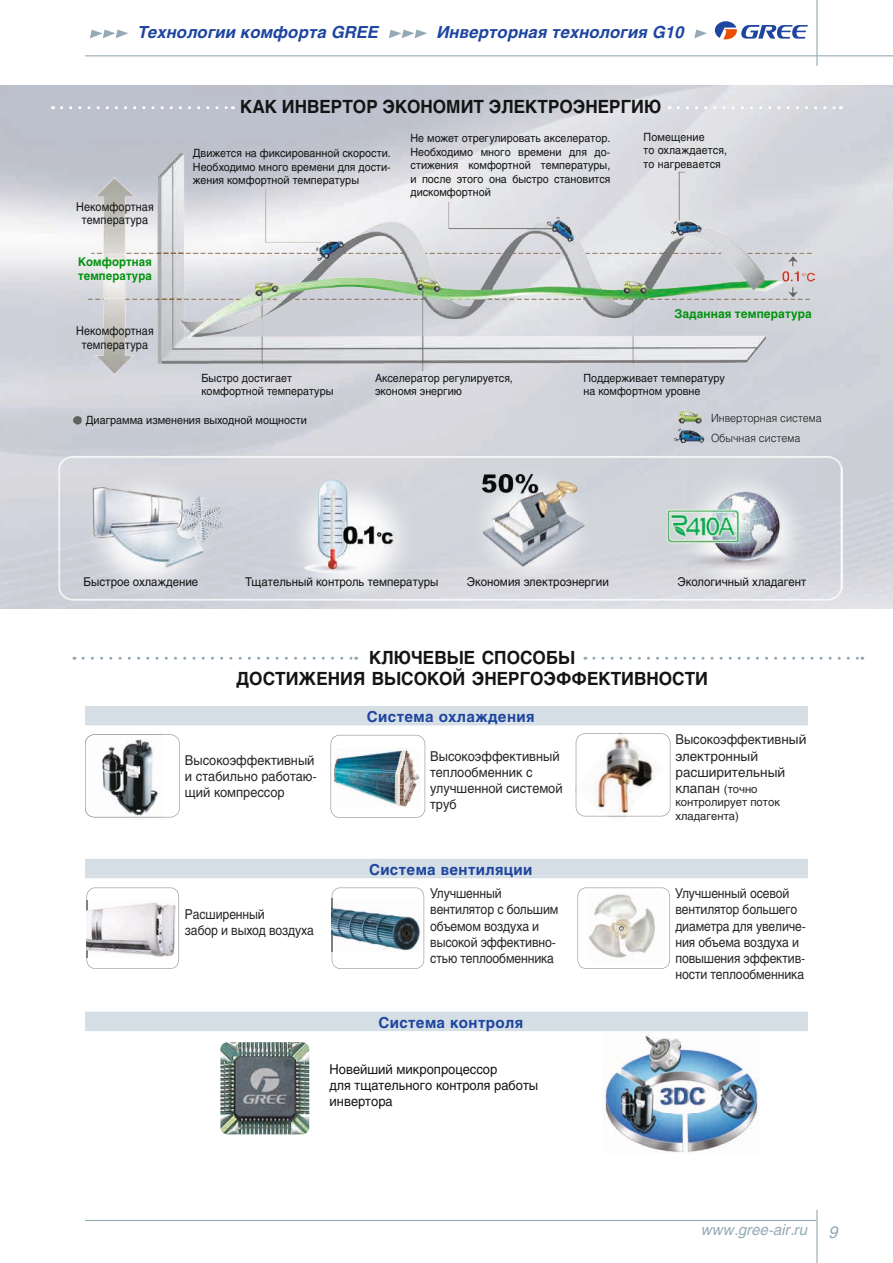
<style>
.page{position:relative;width:893px;height:1263px;background:#fff}
.page>*{position:absolute;margin:0;border:0;box-sizing:border-box;transform-origin:0 0}
.t1{font:700 18px/21px "Helios C";color:#131413;text-align:center;scale:.95 1}
.t2{font:italic 700 16.5px "Helios C";letter-spacing:.01em;color:#1e45a0}
.t3{font:italic 16.5px "Helios C";color:#95aab6}
.t4{font:700 15px "Helios C";letter-spacing:.025em;color:#1e45a0}
.t5{font:italic 15px "Helios C";color:#95aab6}
.t6{font:13.5px/16.2px "Helios C";letter-spacing:-.01em;color:#262625;scale:.9 1}
.t7{font:13.5px/16.2px "Helios C";letter-spacing:-.01em;color:#262625;scale:.94 1}
.t8{font:13.5px/16.2px "Helios C";color:#131413;scale:.95 1}
.t9{font:12px "Helios C";color:#131413;scale:.95 1}
.t10{font:12px/13.5px "Helios C";color:#131413;text-align:center;scale:.9 1}
.t11{font:700 12px/13.5px "Helios C";letter-spacing:.01em;color:#00930d;scale:.94 1}
.t12{font:700 12px "Helios C";letter-spacing:.01em;color:#00930d}
.t13{font:11.25px/13.5px "Helios C";color:#131413;scale:.95 1}
.t14{font:300 11.25px/19.5px "Helios";color:#131413;scale:.95 1}
.t15{font:11.25px/13.5px "Helios C";color:#262625}
.s1{font-size:11.25px}
</style>
<div class="page">
<svg style="left:715px;top:21px;width:93px;height:18px"></svg>
<hr style="left:816px;top:1210px;width:2px;height:53px;background:#95aab6">
<hr style="left:816px;top:0;width:2px;height:66px;background:#95aab6">
<hr style="left:85px;top:55px;width:808px;height:1px;background:#95aab6">
<hr style="left:85px;top:1220px;width:731px;height:1px;background:#95aab6">
<svg style="left:90px;top:30px;width:38px;height:8px"></svg>
<svg style="left:389px;top:30px;width:38px;height:8px"></svg>
<svg style="left:694px;top:30px;width:13px;height:8px"></svg>
<img style="left:73px;top:154px;width:742px;height:289px">
<img style="left:50px;top:452px;width:793px;height:156px">
<svg style="left:83px;top:657px;width:274px;height:3px"></svg>
<svg style="left:62px;top:106px;width:171px;height:3px"></svg>
<svg style="left:594px;top:657px;width:269px;height:3px"></svg>
<svg style="left:678px;top:106px;width:163px;height:3px"></svg>
<div style="left:85px;top:706px;width:723px;height:16px;background:#d4dee4"></div>
<hr style="left:85px;top:722px;width:723px;height:3px;background:#d4dee4">
<div style="left:85px;top:1012px;width:723px;height:16px;background:#d4dee4"></div>
<hr style="left:85px;top:1028px;width:723px;height:3px;background:#d4dee4">
<div style="left:85px;top:859px;width:723px;height:16px;background:#d4dee4"></div>
<hr style="left:85px;top:875px;width:723px;height:3px;background:#d4dee4">
<svg style="left:163px;top:734px;width:17px;height:83px"></svg>
<img style="left:92px;top:817px;width:71px;height:3px">
<img style="left:85px;top:734px;width:78px;height:83px">
<svg style="left:331px;top:735px;width:94px;height:83px"></svg>
<img style="left:334px;top:749px;width:86px;height:57px">
<svg style="left:664px;top:734px;width:6px;height:82px"></svg>
<img style="left:575px;top:733px;width:89px;height:84px">
<img style="left:576px;top:733px;width:50px;height:83px">
<svg style="left:87px;top:887px;width:92px;height:82px"></svg>
<img style="left:87px;top:900px;width:88px;height:58px">
<svg style="left:332px;top:887px;width:92px;height:82px"></svg>
<img style="left:332px;top:899px;width:89px;height:53px">
<svg style="left:578px;top:887px;width:92px;height:82px"></svg>
<img style="left:588px;top:892px;width:77px;height:72px">
<img style="left:220px;top:1042px;width:89px;height:92px">
<img style="left:603px;top:1034px;width:156px;height:119px">
<h2 class="t2" style="left:138px;top:23px;width:242px">Технологии комфорта GREE</h2>
<h2 class="t2" style="left:437px;top:23px;width:249px">Инверторная технология G10</h2>
<p class="t10" style="left:76px;top:199px;width:88px">Некомфортная температура</p>
<p class="t11" style="left:78px;top:255px;width:80px">Комфортная температура</p>
<p class="t10" style="left:76px;top:324px;width:88px">Некомфортная температура</p>
<h1 class="t1" style="left:240px;top:96px;width:445px">КАК ИНВЕРТОР ЭКОНОМИТ ЭЛЕКТРОЭНЕРГИЮ</h1>
<p class="t13" style="left:193px;top:146px;width:210px;text-align:justify">Движется на фиксированной скорости.<br>Необходимо много времени для дости&shy;жения комфортной температуры</p>
<p class="t13" style="left:644px;top:130px;width:89px">Помещение<br>то охлаждается, то нагревается</p>
<p class="t13" style="left:410px;top:131px;width:212px;text-align:justify">Не может отрегулировать акселератор.<br>Необходимо много времени для до&shy;стижения комфортной температуры, и после этого она быстро становится дискомфортной</p>
<p class="t12" style="left:674px;top:307px;width:139px">Заданная температура</p>
<p class="t13" style="left:201px;top:371px;width:140px">Быстро достигает комфортной температуры</p>
<p class="t13" style="left:375px;top:371px;width:147px">Акселератор регулируется, экономя энергию</p>
<p class="t13" style="left:583px;top:371px;width:151px">Поддерживает температуру на комфортном уровне</p>
<p class="t14" style="left:711px;top:408px;width:118px">Инверторная система<br>Обычная система</p>
<p class="t13" style="left:86px;top:413px;width:234px">Диаграмма изменения выходной мощности</p>
<p class="t9" style="left:84px;top:574px;width:122px">Быстрое охлаждение</p>
<p class="t9" style="left:245px;top:574px;width:205px">Тщательный контроль температуры</p>
<p class="t9" style="left:467px;top:574px;width:151px">Экономия электроэнергии</p>
<p class="t9" style="left:678px;top:574px;width:137px">Экологичный хладагент</p>
<h1 class="t1" style="left:236px;top:647px;width:498px">КЛЮЧЕВЫЕ СПОСОБЫ<br>ДОСТИЖЕНИЯ ВЫСОКОЙ ЭНЕРГОЭФФЕКТИВНОСТИ</h1>
<h3 class="t4" style="left:367px;top:708px;width:169px">Система охлаждения</h3>
<p class="t7" style="left:185px;top:752px;width:142px">Высокоэффективный и стабильно работаю&shy;щий компрессор</p>
<p class="t7" style="left:430px;top:747px;width:142px">Высокоэффективный теплообменник с улучшенной системой труб</p>
<h3 class="t4" style="left:369px;top:861px;width:165px">Система вентиляции</h3>
<p class="t7" style="left:675px;top:731px;width:141px">Высокоэффективный электронный расширительный клапан <span class="s1">(точно</span></p>
<p class="t15" style="left:675px;top:796px;width:106px">контролирует поток хладагента)</p>
<p class="t6" style="left:185px;top:906px;width:145px">Расширенный<br>забор и выход воздуха</p>
<p class="t6" style="left:430px;top:885px;width:144px">Улучшенный вентилятор с большим объемом воздуха и высокой эффективно&shy;стью теплообменника</p>
<p class="t6" style="left:675px;top:885px;width:147px">Улучшенный осевой вентилятор большего диаметра для увеличе&shy;ния объема воздуха и повышения эффектив&shy;ности теплообменника</p>
<h3 class="t4" style="left:378px;top:1014px;width:146px">Система контроля</h3>
<p class="t8" style="left:330px;top:1060px;width:221px">Новейший микропроцессор<br>для тщательного контроля работы инвертора</p>
<h3 class="t5" style="left:702px;top:1221px;width:108px">www.gree-air.ru</h3>
<h2 class="t3" style="left:829px;top:1222px;width:11px">9</h2>
</div>
